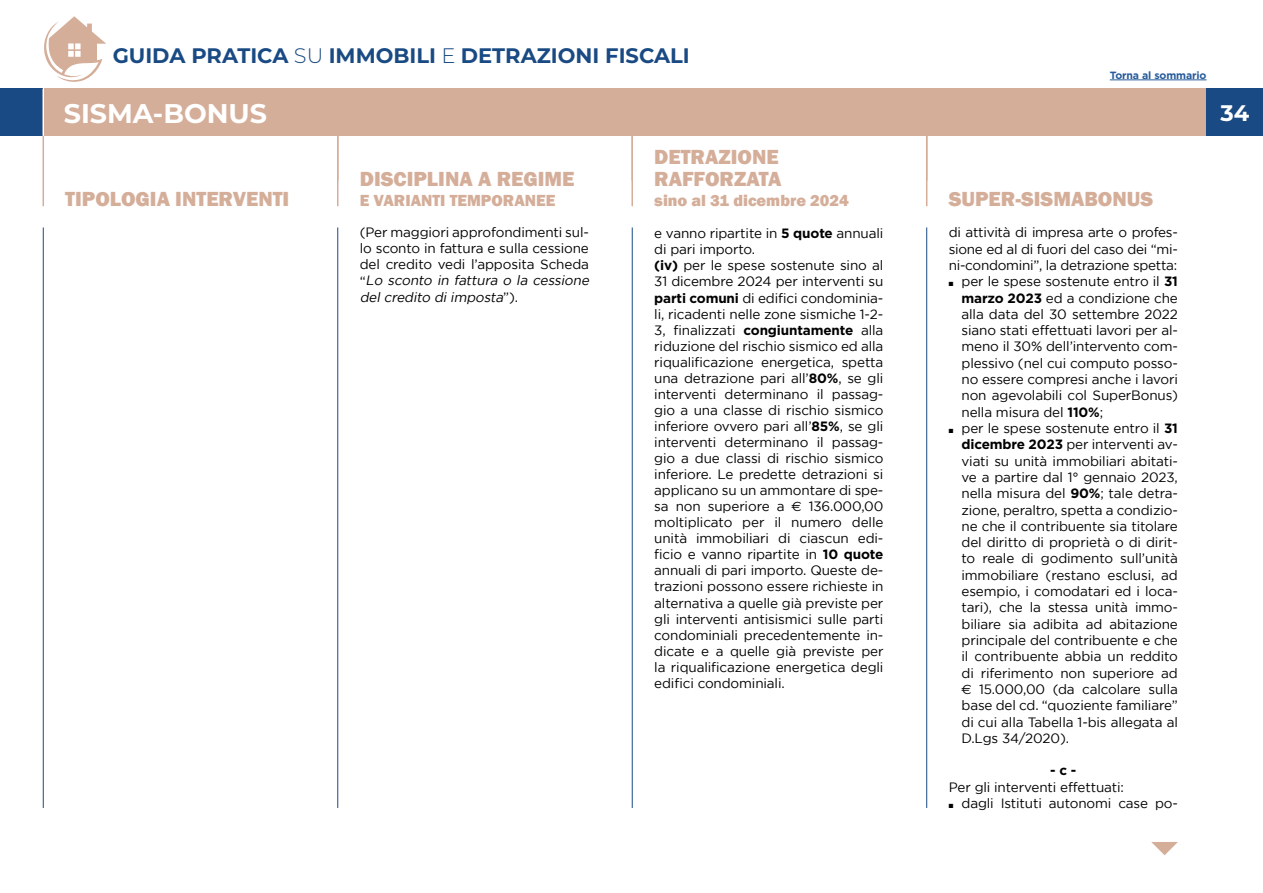
<style>
.page{position:relative;width:1263px;height:893px;background:#fff}
.page>*{position:absolute;margin:0;border:0;box-sizing:border-box;transform-origin:0 0}
.t1{font:700 27px "Montserrat";color:#fff}
.t2{font:700 22.5px "Montserrat";color:#fff}
.t3{font:800 21px/22.5px "Franklin Gothic";color:#d5ae9a}
.t4{font:700 21px "Montserrat";color:#194a83}
.t5{font:800 16.5px "Franklin Gothic";color:#d5ae9a}
.t6{font:13.5px/16px "Gotham";letter-spacing:-.01em;color:#000;text-align:justify}
.t7{font:700 13.5px "Gotham";color:#000}
.t8{font:700 10.5px "Gotham";letter-spacing:-.01em;color:#275b9b}
.s1{font-weight:300}
.s2{font-style:italic}
.s3{font-weight:700}
.s4{font-family:"Euro Sans"}
</style>
<div class="page">
<hr style="left:926px;top:227px;width:1px;height:581px;background:#194a83">
<hr style="left:632px;top:227px;width:1px;height:581px;background:#194a83">
<hr style="left:337px;top:227px;width:1px;height:581px;background:#194a83">
<hr style="left:43px;top:227px;width:1px;height:581px;background:#194a83">
<div style="left:0;top:89px;width:43px;height:47px;background:#194a83"></div>
<div style="left:44px;top:89px;width:1162px;height:47px;background:#d5ae9a"></div>
<svg style="left:44px;top:16px;width:62px;height:66px"></svg>
<hr style="left:43px;top:136px;width:1px;height:70px;background:#d5ae9a">
<div style="left:1206px;top:89px;width:57px;height:47px;background:#194a83"></div>
<hr style="left:1110px;top:80px;width:96px;height:1px;background:#275b9b">
<hr style="left:926px;top:136px;width:1px;height:70px;background:#d5ae9a">
<hr style="left:631px;top:136px;width:2px;height:70px;background:#d5ae9a">
<hr style="left:337px;top:136px;width:1px;height:70px;background:#d5ae9a">
<svg style="left:1151px;top:842px;width:27px;height:13px"></svg>
<h3 class="t4" style="left:113px;top:41px;width:579px">GUIDA PRATICA <span class="s1">SU</span> IMMOBILI <span class="s1">E</span> DETRAZIONI FISCALI</h3>
<p class="t8" style="left:1110px;top:68px;width:98px">Torna al sommario</p>
<h1 class="t1" style="left:64px;top:94px;width:205px">SISMA-BONUS</h1>
<h2 class="t2" style="left:1220px;top:97px;width:30px">34</h2>
<h3 class="t3" style="left:654px;top:146px;width:129px">DETRAZIONE<br>RAFFORZATA</h3>
<p class="t5" style="left:654px;top:190px;width:196px">sino al 31 dicembre 2024</p>
<h3 class="t3" style="left:360px;top:168px;width:216px">DISCIPLINA A REGIME</h3>
<h3 class="t3" style="left:65px;top:188px;width:226px">TIPOLOGIA INTERVENTI</h3>
<p class="t5" style="left:360px;top:190px;width:197px">E VARIANTI TEMPORANEE</p>
<p class="t6" style="left:360px;top:224px;width:233px;text-align:left">(Per maggiori approfondimenti sul&shy;lo sconto in fattura e sulla cessione del credito vedi l’apposita Scheda “ <span class="s2">Lo sconto in fattura o la cessione del credito di imposta</span>” ) .</p>
<p class="t6" style="left:654px;top:225px;width:231px;text-align:left">e vanno ripartite in <span class="s3">5 quote</span> annuali di pari importo.<br><span class="s3">(iv)</span> per le spese sostenute sino al 31 dicembre 2024 per interventi su <span class="s3">parti comuni</span> di edifici condominia&shy;li, ricadenti nelle zone sismiche 1-2- 3, finalizzati <span class="s3">congiuntamente</span> alla riduzione del rischio sismico ed alla riqualificazione energetica, spetta una detrazione pari all’<span class="s3">80%</span>, se gli interventi determinano il passag&shy;gio a una classe di rischio sismico inferiore ovvero pari all’<span class="s3">85%</span>, se gli interventi determinano il passag&shy;gio a due classi di rischio sismico inferiore. Le predette detrazioni si applicano su un ammontare di spe&shy;sa non superiore a <span class="s4">€</span> 136.000,00 moltiplicato per il numero delle unità immobiliari di ciascun edi&shy;ficio e vanno ripartite in <span class="s3">10 quote </span>annuali di pari importo. Queste de&shy;trazioni possono essere richieste in alternativa a quelle già previste per gli interventi antisismici sulle parti condominiali precedentemente in&shy;dicate e a quelle già previste per la riqualificazione energetica degli edifici condominiali.</p>
<p class="t6" style="left:949px;top:224px;width:231px">di attività di impresa arte o profes&shy;sione ed al di fuori del caso dei “mi&shy;ni-condomini”, la detrazione spetta:</p>
<h3 class="t3" style="left:949px;top:188px;width:206px">SUPER-SISMABONUS</h3>
<p class="t6" style="left:961px;top:273px;width:218px;text-indent:-13px">■ per le spese sostenute entro il <span class="s3">31 marzo 2023</span> ed a condizione che alla data del 30 settembre 2022 siano stati effettuati lavori per al&shy;meno il 30% dell’intervento com&shy;plessivo (nel cui computo posso&shy;no essere compresi anche i lavori non agevolabili col SuperBonus) nella misura del <span class="s3">110%</span>;</p>
<p class="t6" style="left:961px;top:420px;width:218px;text-indent:-13px">■ per le spese sostenute entro il <span class="s3">31 dicembre 2023</span> per interventi av&shy;viati su unità immobiliari abitati&shy;ve a partire dal 1° gennaio 2023, nella misura del <span class="s3">90%</span>; tale detra&shy;zione, peraltro, spetta a condizio&shy;ne che il contribuente sia titolare del diritto di proprietà o di dirit&shy;to reale di godimento sull’unità immobiliare (restano esclusi, ad esempio, i comodatari ed i loca&shy;tari), che la stessa unità immo&shy;biliare sia adibita ad abitazione principale del contribuente e che il contribuente abbia un reddito di riferimento non superiore ad <span class="s4">€</span> 15.000,00 (da calcolare sulla base del cd. “quoziente familiare” di cui alla Tabella 1-bis allegata al D.Lgs 34/2020).</p>
<p class="t7" style="left:1050px;top:762px;width:28px">- c -</p>
<p class="t6" style="left:949px;top:779px;width:177px">Per gli interventi effettuati:</p>
<p class="t6" style="left:949px;top:795px;width:231px">■ dagli Istituti autonomi case po-</p>
</div>
